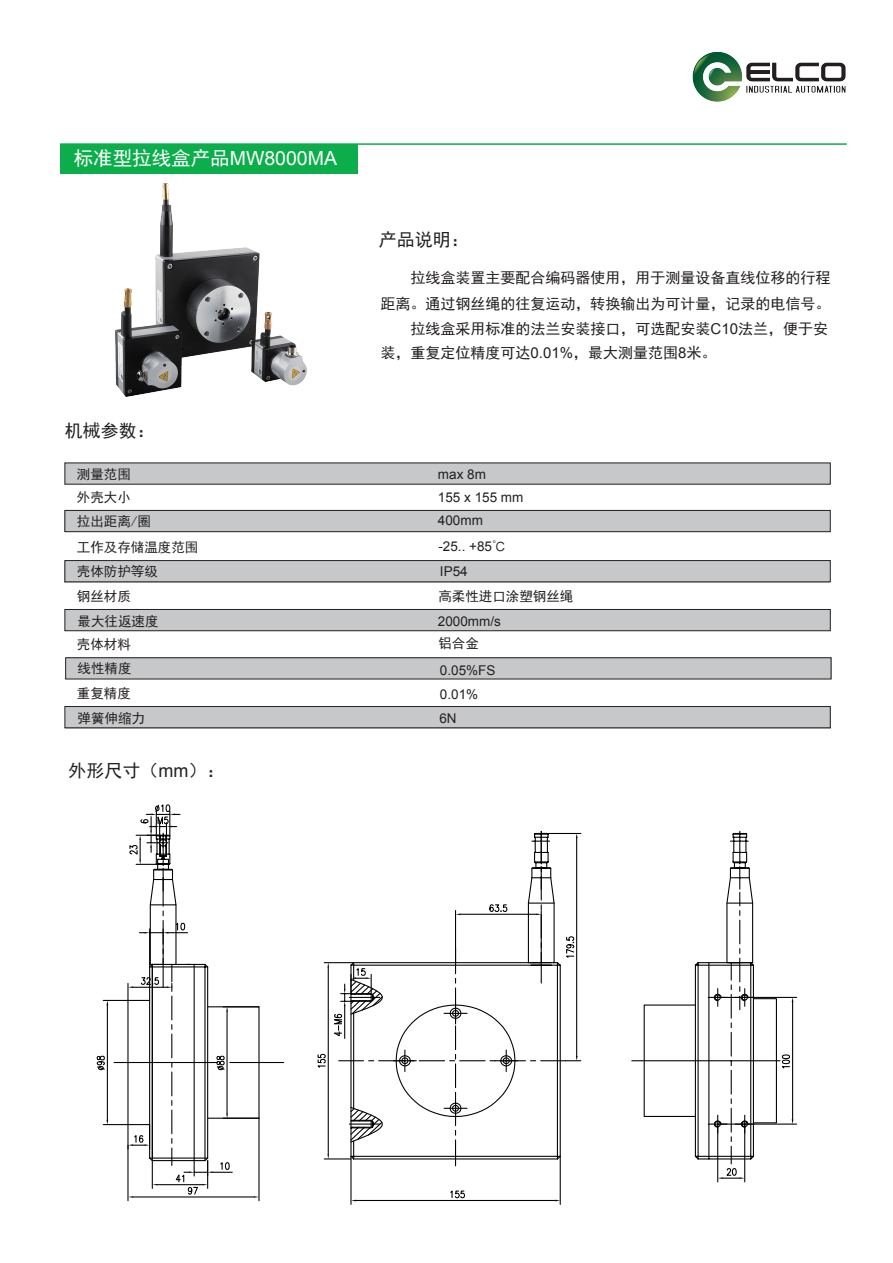
<style>
.page{position:relative;width:893px;height:1263px;background:#fff}
.page>*{position:absolute;margin:0;border:0;box-sizing:border-box;transform-origin:0 0}
.t1{font:19.5px "Sim Hei";color:#fff}
.t2{font:18px "Sim Hei";color:#231f20}
.t3{font:15px/25.5px "Sim Hei";color:#231f20;text-align:right}
.t4{font:13.5px/24.2px "Sim Hei";color:#231f20}
.t5{font:13.5px/25.2px "Arial";color:#231f20}
.s1{font-family:"Arial"}
.s2{font-family:"Sim Hei"}
</style>
<div class="page">
<hr style="left:60px;top:143px;width:787px;height:2px;background:#0cae4c">
<div style="left:60px;top:144px;width:298px;height:30px;background:#0cae4c"></div>
<div style="left:65px;top:463px;width:765px;height:21px;background:#c7c8ca"></div>
<div style="left:64px;top:510px;width:765px;height:22px;background:#c7c8ca"></div>
<div style="left:65px;top:510px;width:765px;height:22px;border:1px solid #231f20"></div>
<div style="left:64px;top:561px;width:765px;height:21px;background:#c7c8ca"></div>
<div style="left:65px;top:560px;width:765px;height:22px;border:1px solid #231f20"></div>
<div style="left:65px;top:609px;width:765px;height:22px;background:#c7c8ca;border:1px solid #231f20"></div>
<div style="left:66px;top:658px;width:766px;height:21px;background:#c7c8ca"></div>
<div style="left:65px;top:707px;width:765px;height:21px;background:#c7c8ca"></div>
<div style="left:65px;top:706px;width:765px;height:22px;border:1px solid #231f20"></div>
<div style="left:65px;top:657px;width:766px;height:22px;border:1px solid #231f20"></div>
<hr style="left:560px;top:1156px;width:1px;height:48px;background:#030303">
<hr style="left:350px;top:1156px;width:2px;height:48px;background:#030303">
<hr style="left:632px;top:1060px;width:148px;height:1px;background:#030303">
<div style="left:753px;top:998px;width:24px;height:125px;border:1px solid #030303"></div>
<hr style="left:718px;top:997px;width:79px;height:1px;background:#030303">
<hr style="left:718px;top:1123px;width:79px;height:1px;background:#030303">
<hr style="left:792px;top:1002px;width:1px;height:117px;background:#030303">
<svg style="left:779px;top:1054px;width:11px;height:15px"></svg>
<svg style="left:96px;top:804px;width:658px;height:398px"></svg>
<img style="left:692px;top:52px;width:154px;height:50px">
<img style="left:116px;top:183px;width:190px;height:213px">
<h1 class="t1" style="left:74px;top:149px;width:265px">标准型拉线盒产品<span class="s1">MW8000MA</span></h1>
<p class="t2" style="left:65px;top:422px;width:91px">机械参数：</p>
<p class="t4" style="left:77px;top:462px;width:55px">测量范围</p>
<p class="t2" style="left:379px;top:231px;width:92px">产品说明：</p>
<p class="t3" style="left:381px;top:265px;width:451px">拉线盒装置主要配合编码器使用，用于测量设备直线位移的行程<br>距离。通过钢丝绳的往复运动，转换输出为可计量，记录的电信号。拉线盒采用标准的法兰安装接口，可选配安装<span class="s1">C10</span>法兰，便于安</p>
<p class="t3" style="left:381px;top:340px;width:337px">装，重复定位精度可达<span class="s1">0.01%</span>，最大测量范围<span class="s1">8</span>米。</p>
<p class="t5" style="left:438px;top:461px;width:50px">max 8m</p>
<p class="t4" style="left:77px;top:485px;width:55px">外壳大小</p>
<p class="t4" style="left:77px;top:535px;width:123px">工作及存储温度范围壳体防护等级<br>钢丝材质<br>最大往返速度<br>壳体材料<br>线性精度</p>
<p class="t4" style="left:77px;top:680px;width:70px;line-height:25.2px">重复精度弹簧伸缩力</p>
<p class="t5" style="left:438px;top:485px;width:87px">155 x 155 mm</p>
<p class="t4" style="left:77px;top:509px;width:76px">拉出距离/圈</p>
<p class="t5" style="left:438px;top:508px;width:69px">400mm -25.. +85<span class="s2">℃</span></p>
<p class="t5" style="left:440px;top:559px;width:29px">IP54</p>
<p class="t4" style="left:438px;top:584px;width:136px">高柔性进口涂塑钢丝绳</p>
<p class="t5" style="left:438px;top:608px;width:65px">2000mm/s</p>
<p class="t4" style="left:438px;top:631px;width:42px">铝合金</p>
<p class="t5" style="left:440px;top:657px;width:57px;line-height:24.8px">0.05%FS<br>0.01%</p>
<p class="t5" style="left:439px;top:706px;width:19px">6N</p>
<p class="t2" style="left:69px;top:761px;width:157px">外形尺寸（<span class="s1">mm</span>）：</p>
</div>
